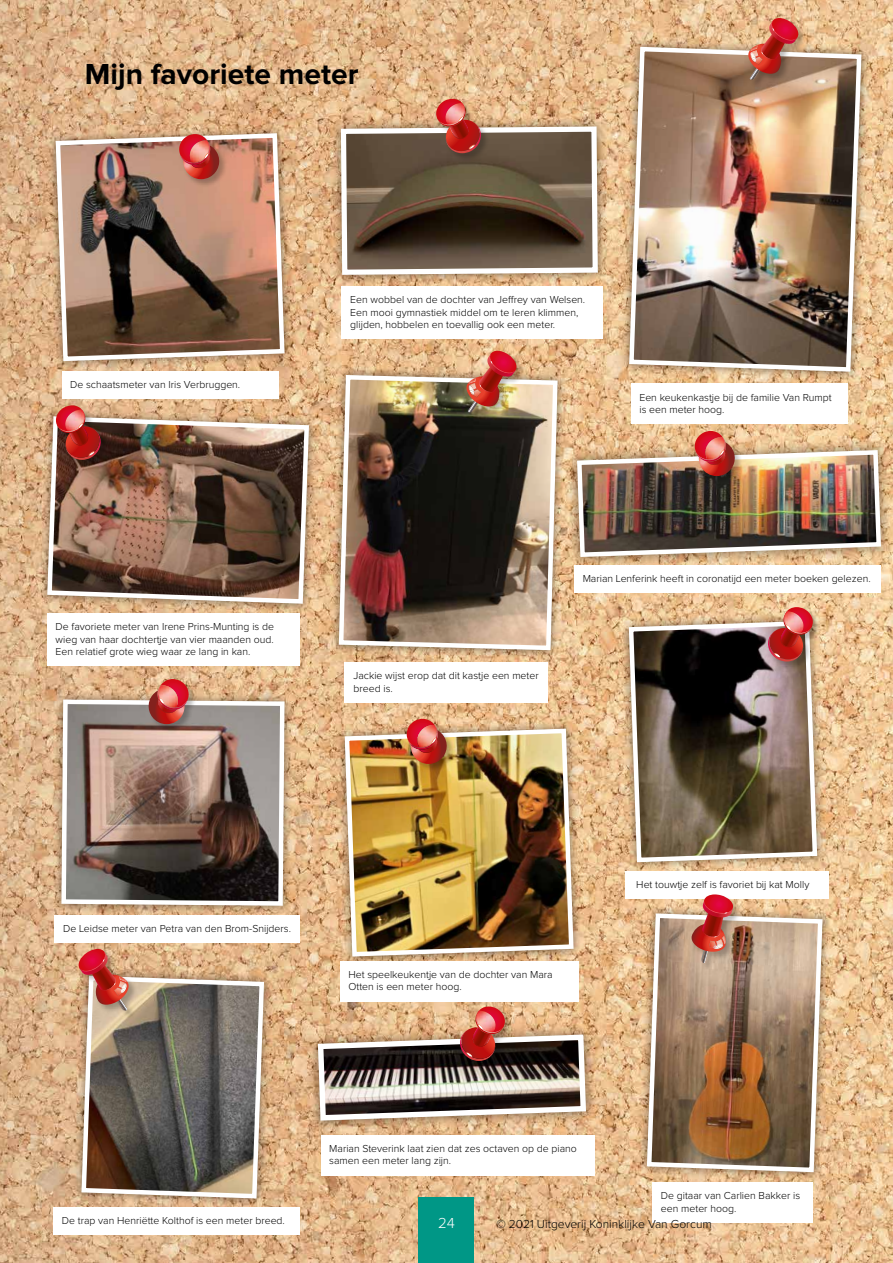
<style>
.page{position:relative;width:893px;height:1263px;background:#fff}
.page>*{position:absolute;margin:0;border:0;box-sizing:border-box;transform-origin:0 0}
.t1{font:700 30px "Proxima Nova";color:#000}
.t2{font:300 15px "Proxima Nova";color:#fff}
.t3{font:300 12px "Proxima Nova";color:#000}
.t4{font:300 10.5px/12.6px "Proxima Nova";color:#000}
</style>
<div class="page">
<img style="left:0;top:0;width:893px;height:1263px">
<div style="left:419px;top:1197px;width:55px;height:66px;background:#009786"></div>
<div style="left:47px;top:124px;width:246px;height:246px;background:#000;opacity:.5"></div>
<img style="left:53px;top:131px;width:234px;height:232px">
<div style="left:38px;top:407px;width:280px;height:205px;background:#000;opacity:.5"></div>
<img style="left:45px;top:414px;width:266px;height:192px">
<div style="left:336px;top:720px;width:246px;height:245px;background:#000;opacity:.5"></div>
<img style="left:342px;top:726px;width:234px;height:233px">
<div style="left:72px;top:967px;width:201px;height:240px;background:#000;opacity:.5"></div>
<div style="left:330px;top:116px;width:278px;height:169px;background:#000;opacity:.5"></div>
<div style="left:330px;top:366px;width:236px;height:293px;background:#000;opacity:.5"></div>
<img style="left:336px;top:373px;width:224px;height:279px">
<div style="left:52px;top:690px;width:242px;height:225px;background:#000;opacity:.5"></div>
<img style="left:59px;top:697px;width:228px;height:211px">
<div style="left:307px;top:1024px;width:290px;height:107px;background:#000;opacity:.5"></div>
<div style="left:620px;top:38px;width:250px;height:343px;background:#000;opacity:.5"></div>
<img style="left:627px;top:44px;width:237px;height:330px">
<div style="left:565px;top:438px;width:328px;height:131px;background:#000;opacity:.5"></div>
<div style="left:620px;top:612px;width:206px;height:259px;background:#000;opacity:.5"></div>
<img style="left:626px;top:618px;width:193px;height:246px">
<div style="left:638px;top:904px;width:193px;height:277px;background:#000;opacity:.5"></div>
<img style="left:645px;top:911px;width:180px;height:263px">
<div style="left:62px;top:371px;width:217px;height:28px;background:#fff"></div>
<div style="left:47px;top:613px;width:253px;height:53px;background:#fff"></div>
<div style="left:340px;top:961px;width:238px;height:40px;background:#fff"></div>
<div style="left:625px;top:871px;width:203px;height:28px;background:#fff"></div>
<div style="left:652px;top:1182px;width:161px;height:40px;background:#fff"></div>
<div style="left:55px;top:915px;width:245px;height:28px;background:#fff"></div>
<div style="left:53px;top:1207px;width:247px;height:28px;background:#fff"></div>
<div style="left:321px;top:1135px;width:273px;height:40px;background:#fff"></div>
<div style="left:345px;top:662px;width:203px;height:40px;background:#fff"></div>
<div style="left:574px;top:566px;width:306px;height:27px;background:#fff"></div>
<div style="left:342px;top:286px;width:261px;height:53px;background:#fff"></div>
<div style="left:631px;top:384px;width:217px;height:40px;background:#fff"></div>
<img style="left:338px;top:99px;width:262px;height:178px">
<div style="left:56px;top:405px;width:53px;height:64px;background:#000;opacity:.25"></div>
<img style="left:54px;top:405px;width:49px;height:55px">
<img style="left:315px;top:1006px;width:274px;height:117px">
<div style="left:767px;top:607px;width:54px;height:63px;background:#000;opacity:.25"></div>
<img style="left:765px;top:607px;width:50px;height:54px">
<div style="left:179px;top:134px;width:49px;height:54px;background:#000;opacity:.25"></div>
<svg style="left:178px;top:134px;width:44px;height:45px;background:#c75a53"></svg>
<div style="left:406px;top:718px;width:49px;height:54px;background:#000;opacity:.25"></div>
<img style="left:407px;top:719px;width:42px;height:45px">
<img style="left:575px;top:431px;width:308px;height:128px">
<div style="left:148px;top:679px;width:49px;height:54px;background:#000;opacity:.25"></div>
<svg style="left:146px;top:679px;width:44px;height:45px;background:#c45d56"></svg>
<div style="left:748px;top:18px;width:59px;height:70px;background:#000;opacity:.25"></div>
<img style="left:746px;top:18px;width:54px;height:62px">
<img style="left:77px;top:949px;width:189px;height:252px">
<img style="left:645px;top:894px;width:112px;height:92px">
<div style="left:466px;top:351px;width:59px;height:70px;background:#000;opacity:.25"></div>
<img style="left:464px;top:351px;width:54px;height:61px">
<h1 class="t1" style="left:85px;top:57px;width:275px">Mijn favoriete meter</h1>
<p class="t4" style="left:70px;top:379px;width:172px">De schaatsmeter van Iris Verbruggen.</p>
<p class="t4" style="left:56px;top:621px;width:220px;text-align:justify">De favoriete meter van Irene Prins-Munting is de wieg van haar dochtertje van vier maanden oud.<br>Een relatief grote wieg waar ze lang in kan.</p>
<p class="t4" style="left:350px;top:294px;width:236px">Een wobbel van de dochter van Jeffrey van Welsen.<br>Een mooi gymnastiek middel om te leren klimmen, glijden, hobbelen en toevallig ook een meter.</p>
<p class="t4" style="left:639px;top:391px;width:194px">Een keukenkastje bij de familie Van Rumpt is een meter hoog.</p>
<p class="t4" style="left:353px;top:669px;width:187px">Jackie wijst erop dat dit kastje een meter breed is.</p>
<p class="t4" style="left:583px;top:573px;width:289px">Marian Lenferink heeft in coronatijd een meter boeken gelezen.</p>
<p class="t4" style="left:63px;top:923px;width:229px">De Leidse meter van Petra van den Brom-Snijders.</p>
<p class="t4" style="left:348px;top:968px;width:206px">Het speelkeukentje van de dochter van Mara<br>Otten is een meter hoog.</p>
<p class="t4" style="left:636px;top:879px;width:175px">Het touwtje zelf is favoriet bij kat Molly</p>
<p class="t4" style="left:62px;top:1215px;width:224px">De trap van Henriëtte Kolthof is een meter breed.</p>
<p class="t4" style="left:329px;top:1142px;width:249px">Marian Steverink laat zien dat zes octaven op de piano samen een meter lang zijn.</p>
<p class="t4" style="left:661px;top:1190px;width:141px">De gitaar van Carlien Bakker is een meter hoog.</p>
<h2 class="t2" style="left:438px;top:1216px;width:18px">24</h2>
<p class="t3" style="left:496px;top:1218px;width:217px">© 2021 Uitgeverij Koninklijke Van Gorcum</p>
</div>
